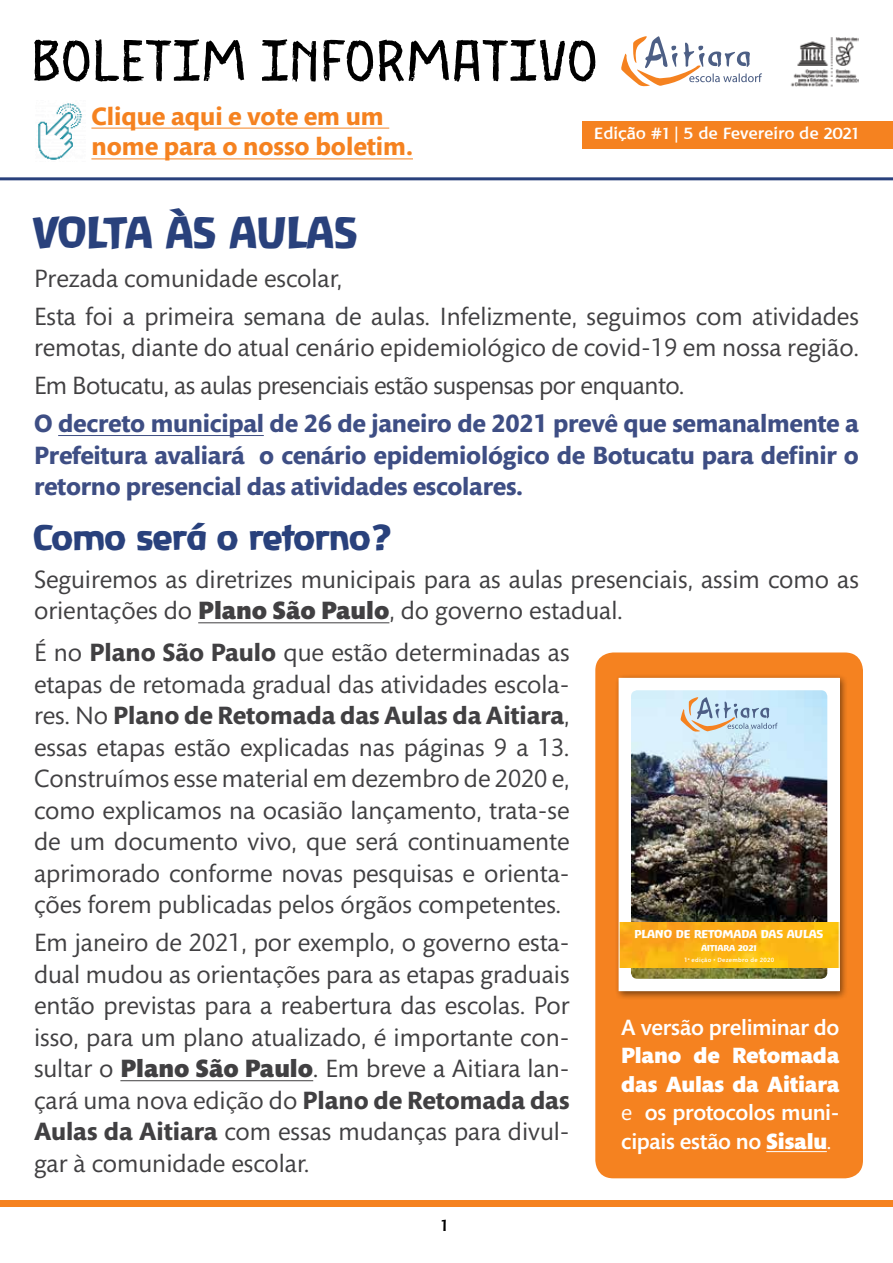
<style>
.page{position:relative;width:893px;height:1263px;background:#fff}
.page>*{position:absolute;margin:0;border:0;box-sizing:border-box;transform-origin:0 0}
.t1{font:40.5px "Baar Antropos Display";color:#29417c}
.t2{font:33px "Baar Antropos Display";color:#29417c}
.t3{font:700 25.65px/30.8px "Mundo Sans Std";color:#f58220}
.t4{font:25.5px/31.5px "Mundo Sans Std";color:#414042}
.t5{font:700 25.5px/31.5px "Mundo Sans Std";letter-spacing:-.01em;color:#3e4e84;text-align:justify}
.t6{font:900 22.5px/28.5px "Mundo Sans Std";letter-spacing:-.01em;color:#fff;text-align:justify}
.t7{font:500 22.5px "Mundo Sans Std";letter-spacing:-.01em;color:#fff}
.t8{font:700 16.5px "Baar Philos";color:#fff}
.t9{font:700 16.5px "Baar Philos";color:#000}
.t10{font:10.5px "Baar Antropos Display";color:#fff;scale:1.1 1}
.t11{font:7.8px "Baar Antropos Display";color:#fff;scale:1.1 1}
.t12{font:500 6.3px "Mundo Sans Std";letter-spacing:.05em;color:#fff}
.s1{font-weight:900}
.s2{font-weight:700}
.s3{font-weight:400}
.s4{font-weight:500}
</style>
<div class="page">
<hr style="left:58px;top:435px;width:206px;height:1px;background:#3e4e84">
<hr style="left:198px;top:622px;width:191px;height:1px;background:#414042">
<div style="left:0;top:1200px;width:893px;height:6px;background:#f58220"></div>
<div style="left:595px;top:652px;width:268px;height:526px;background:#f58220;border-radius:18px"></div>
<div style="left:615px;top:674px;width:234px;height:326px;background:#000;opacity:.5"></div>
<div style="left:619px;top:678px;width:220px;height:313px;background:#fff"></div>
<img style="left:631px;top:690px;width:196px;height:289px">
<svg style="left:681px;top:697px;width:97px;height:35px;background:#c1d0d8"></svg>
<img style="left:621px;top:922px;width:216px;height:46px">
<hr style="left:120px;top:1080px;width:193px;height:1px;background:#414042">
<hr style="left:766px;top:1151px;width:61px;height:1px;background:#fff">
<img style="left:791px;top:37px;width:68px;height:50px">
<svg style="left:621px;top:36px;width:141px;height:51px"></svg>
<div style="left:583px;top:121px;width:310px;height:28px;background:#f58220"></div>
<svg style="left:34px;top:39px;width:561px;height:43px"></svg>
<hr style="left:91px;top:128px;width:298px;height:1px;background:#f58220">
<hr style="left:91px;top:159px;width:322px;height:1px;background:#f58220">
<img style="left:38px;top:103px;width:44px;height:57px">
<hr style="left:0;top:177px;width:893px;height:3px;background:#29417c">
<p class="t3" style="left:91px;top:101px;width:323px">Clique aqui e vote em um nome para o nosso boletim.</p>
<h1 class="t1" style="left:34px;top:205px;width:326px">VOLTA ÀS AULAS</h1>
<p class="t8" style="left:594px;top:124px;width:267px">Edição #1 | 5 de Fevereiro de 2021</p>
<p class="t4" style="left:34px;top:260px;width:826px;line-height:37.8px">Prezada comunidade escolar,<br>Esta foi a primeira semana de aulas. Infelizmente, seguimos com atividades</p>
<p class="t4" style="left:34px;top:330px;width:826px;line-height:37.8px">remotas, diante do atual cenário epidemiológico de covid-19 em nossa região.<br>Em Botucatu, as aulas presenciais estão suspensas por enquanto.</p>
<p class="t5" style="left:34px;top:408px;width:826px">O decreto municipal de 26 de janeiro de 2021 prevê que semanalmente a Prefeitura avaliará o cenário epidemiológico de Botucatu para definir o retorno presencial das atividades escolares.</p>
<p class="t2" style="left:34px;top:515px;width:360px">Como será o retorno?</p>
<p class="t4" style="left:34px;top:564px;width:826px">Seguiremos as diretrizes municipais para as aulas presenciais, assim como as orientações do <span class="s1">Plano São Paulo</span>, do governo estadual.</p>
<p class="t4" style="left:34px;top:638px;width:537px;text-align:justify">É no <span class="s2">Plano São Paulo</span> que estão determinadas as etapas de retomada gradual das atividades escola&shy;res. No <span class="s2">Plano de Retomada das Aulas da Aitiara</span>, essas etapas estão explicadas nas páginas 9 a 13.<br>Construímos esse material em dezembro de 2020 e, como explicamos na ocasião lançamento, trata-se de um documento vivo, que será continuamente aprimorado conforme novas pesquisas e orienta&shy;ções forem publicadas pelos órgãos competentes.</p>
<p class="t4" style="left:34px;top:928px;width:537px;text-align:justify">Em janeiro de 2021, por exemplo, o governo esta&shy;dual mudou as orientações para as etapas graduais então previstas para a reabertura das escolas. Por isso, para um plano atualizado, é importante con&shy;sultar o <span class="s1">Plano São Paulo</span>. Em breve a Aitiara lan&shy;çará uma nova edição do <span class="s2">Plano de Retomada das Aulas da Aitiara</span> com essas mudanças para divul&shy;gar à comunidade escolar.</p>
<p class="t9" style="left:441px;top:1216px;width:9px">1</p>
<p class="t10" style="left:635px;top:927px;width:173px">PLANO DE RETOMADA DAS AULAS</p>
<p class="t11" style="left:701px;top:943px;width:52px">AITIARA 2021</p>
<p class="t12" style="left:684px;top:957px;width:92px">1<sup>a</sup> edição • Dezembro de 2020</p>
<p class="t7" style="left:621px;top:1015px;width:220px">A versão preliminar do</p>
<p class="t6" style="left:621px;top:1042px;width:220px">Plano de Retomada das Aulas da Aitiara <span class="s3">e</span> <span class="s4">os protocolos muni&shy;cipais estão no</span> Sisalu<span class="s3">.</span></p>
</div>
